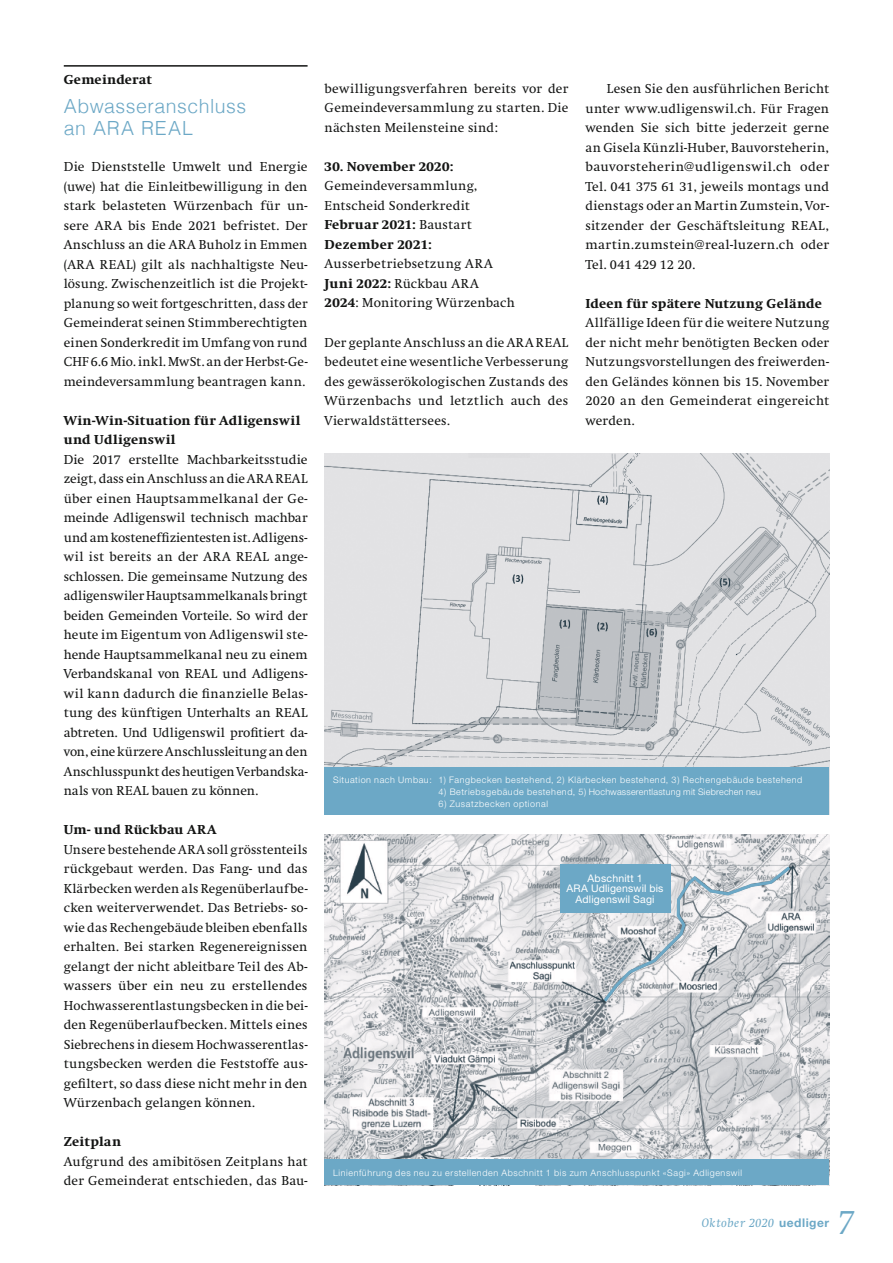
<style>
.page{position:relative;width:893px;height:1263px;background:#fff}
.page>*{position:absolute;margin:0;border:0;box-sizing:border-box;transform-origin:0 0}
.t1{font:italic 300 36px "Swift";color:#6ca8c6}
.t2{font:300 19.5px/22.5px "Helvetica";letter-spacing:.03em;color:#6ca8c6}
.t3{font:13.5px/19.5px "Swift";letter-spacing:.015em;color:#131413;text-align:justify}
.t4{font:800 13.5px/19.5px "Swift";letter-spacing:.02em;color:#131413}
.t5{font:italic 12.75px "Swift";letter-spacing:.05em;color:#6ca8c6}
.t6{font:10.5px/10.5px "Helvetica Neue";letter-spacing:.015em;color:#fff;text-align:center}
.t7{font:300 9px "Helvetica Neue";letter-spacing:.065em;color:#fff}
.t8{font:300 9px "Helvetica Neue";letter-spacing:.03em;color:#fff}
.s1{font-weight:800}
.s2{font-family:"Helvetica Neue";font-weight:700;font-style:normal;font-size:12px}
</style>
<div class="page">
<hr style="left:64px;top:65px;width:244px;height:2px;background:#131413">
<img style="left:325px;top:834px;width:504px;height:325px">
<img style="left:325px;top:454px;width:504px;height:313px">
<div style="left:325px;top:767px;width:504px;height:47px;background:#6ca8c6"></div>
<div style="left:325px;top:1159px;width:504px;height:26px;background:#6ca8c6"></div>
<svg style="left:601px;top:863px;width:192px;height:142px"></svg>
<div style="left:560px;top:864px;width:110px;height:48px;background:#6ca8c6"></div>
<p class="t4" style="left:64px;top:70px;width:90px">Gemeinderat</p>
<h2 class="t2" style="left:64px;top:93px;width:184px">Abwasseranschluss an ARA REAL</h2>
<p class="t3" style="left:64px;top:157px;width:245px">Die Dienststelle Umwelt und Energie (uwe) hat die Einleitbewilligung in den stark belasteten Würzenbach für un&shy;sere ARA bis Ende 2021 befristet. Der Anschluss an die ARA Buholz in Emmen (ARA REAL) gilt als nachhaltigste Neu&shy;lösung. Zwischenzeitlich ist die Projekt&shy;planung so weit fortgeschritten, dass der Gemeinderat seinen Stimmberechtigten einen Sonderkredit im Umfang von rund CHF 6.6 Mio. inkl. MwSt. an der Herbst-Ge&shy;meindeversammlung beantragen kann.</p>
<p class="t4" style="left:64px;top:410px;width:238px">Win-Win-Situation für Adligenswil und Udligenswil</p>
<p class="t3" style="left:64px;top:450px;width:245px">Die 2017 erstellte Machbarkeitsstudie zeigt, dass ein Anschluss an die ARA REAL über einen Hauptsammelkanal der Ge&shy;meinde Adligenswil technisch machbar und am kosteneffizientesten ist. Adligens&shy;wil ist bereits an der ARA REAL ange&shy;schlossen. Die gemeinsame Nutzung des adligenswiler Hauptsammelkanals bringt beiden Gemeinden Vorteile. So wird der heute im Eigentum von Adligenswil ste&shy;hende Hauptsammelkanal neu zu einem Verbandskanal von REAL und Adligens&shy;wil kann dadurch die finanzielle Belas&shy;tung des künftigen Unterhalts an REAL abtreten. Und Udligenswil profitiert da&shy;von, eine kürzere Anschlussleitung an den Anschlusspunkt des heutigen Verbandska&shy;nals von REAL bauen zu können.</p>
<p class="t4" style="left:64px;top:820px;width:154px">Um- und Rückbau ARA</p>
<p class="t3" style="left:64px;top:840px;width:245px">Unsere bestehende ARA soll grösstenteils rückgebaut werden. Das Fang- und das Klärbecken werden als Regenüberlaufbe&shy;cken weiterverwendet. Das Betriebs- so&shy;wie das Rechengebäude bleiben ebenfalls erhalten. Bei starken Regenereignissen gelangt der nicht ableitbare Teil des Ab&shy;wassers über ein neu zu erstellendes Hochwasserentlastungsbecken in die bei&shy;den Regenüberlaufbecken. Mittels eines Siebrechens in diesem Hochwasserentlas&shy;tungsbecken werden die Feststoffe aus&shy;gefiltert, so dass diese nicht mehr in den Würzenbach gelangen können.</p>
<p class="t4" style="left:64px;top:1132px;width:59px">Zeitplan</p>
<p class="t3" style="left:64px;top:1152px;width:245px">Aufgrund des amibitösen Zeitplans hat der Gemeinderat entschieden, das Bau-</p>
<p class="t3" style="left:325px;top:79px;width:245px">bewilligungsverfahren bereits vor der Gemeindeversammlung zu starten. Die nächsten Meilensteine sind:</p>
<p class="t4" style="left:325px;top:157px;width:130px">30. November 2020:</p>
<p class="t3" style="left:325px;top:177px;width:154px;text-align:left">Gemeindeversammlung,<br>Entscheid Sonderkredit<br><span class="s1">Februar 2021:</span> Baustart<br><span class="s1">Dezember 2021:</span></p>
<p class="t3" style="left:325px;top:255px;width:192px;text-align:left">Ausserbetriebsetzung ARA<br><span class="s1">Juni 2022:</span> Rückbau ARA<br><span class="s1">2024</span>: Monitoring Würzenbach</p>
<p class="t3" style="left:325px;top:333px;width:245px">Der geplante Anschluss an die ARA REAL bedeutet eine wesentliche Verbesserung des gewässerökologischen Zustands des Würzenbachs und letztlich auch des Vierwaldstättersees.</p>
<p class="t3" style="left:585px;top:79px;width:245px;text-indent:21px">Lesen Sie den ausführlichen Bericht unter www.udligenswil.ch. Für Fragen wenden Sie sich bitte jederzeit gerne an Gisela Künzli-Huber, Bauvorsteherin, bauvorsteherin@udligenswil.ch oder Tel. 041 375 61 31, jeweils montags und dienstags oder an Martin Zumstein, Vor&shy;sitzender der Geschäftsleitung REAL, martin.zumstein@real-luzern.ch oder Tel. 041 429 12 20.</p>
<p class="t4" style="left:585px;top:293px;width:238px">Ideen für spätere Nutzung Gelände</p>
<p class="t3" style="left:585px;top:313px;width:245px">Allfällige Ideen für die weitere Nutzung der nicht mehr benötigten Becken oder Nutzungsvorstellungen des freiwerden&shy;den Geländes können bis 15. November 2020 an den Gemeinderat eingereicht werden.</p>
<p class="t7" style="left:333px;top:774px;width:471px">Situation nach Umbau: 1) Fangbecken bestehend, 2) Klärbecken bestehend, 3) Rechengebäude bestehend</p>
<p class="t8" style="left:439px;top:786px;width:324px">4) Betriebsgebäude bestehend, 5) Hochwasserentlastung mit Siebrechen neu</p>
<p class="t7" style="left:439px;top:798px;width:111px">6) Zusatzbecken optional</p>
<p class="t6" style="left:567px;top:872px;width:98px">Abschnitt 1<br>ARA Udligenswil bis<br>Adligenswil Sagi</p>
<p class="t7" style="left:333px;top:1167px;width:410px">Linienführung des neu zu erstellenden Abschnitt 1 bis zum Anschlusspunkt «Sagi» Adligenswil</p>
<p class="t5" style="left:702px;top:1216px;width:129px">Oktober 2020 <span class="s2">uedliger</span></p>
<h1 class="t1" style="left:838px;top:1202px;width:18px">7</h1>
</div>
